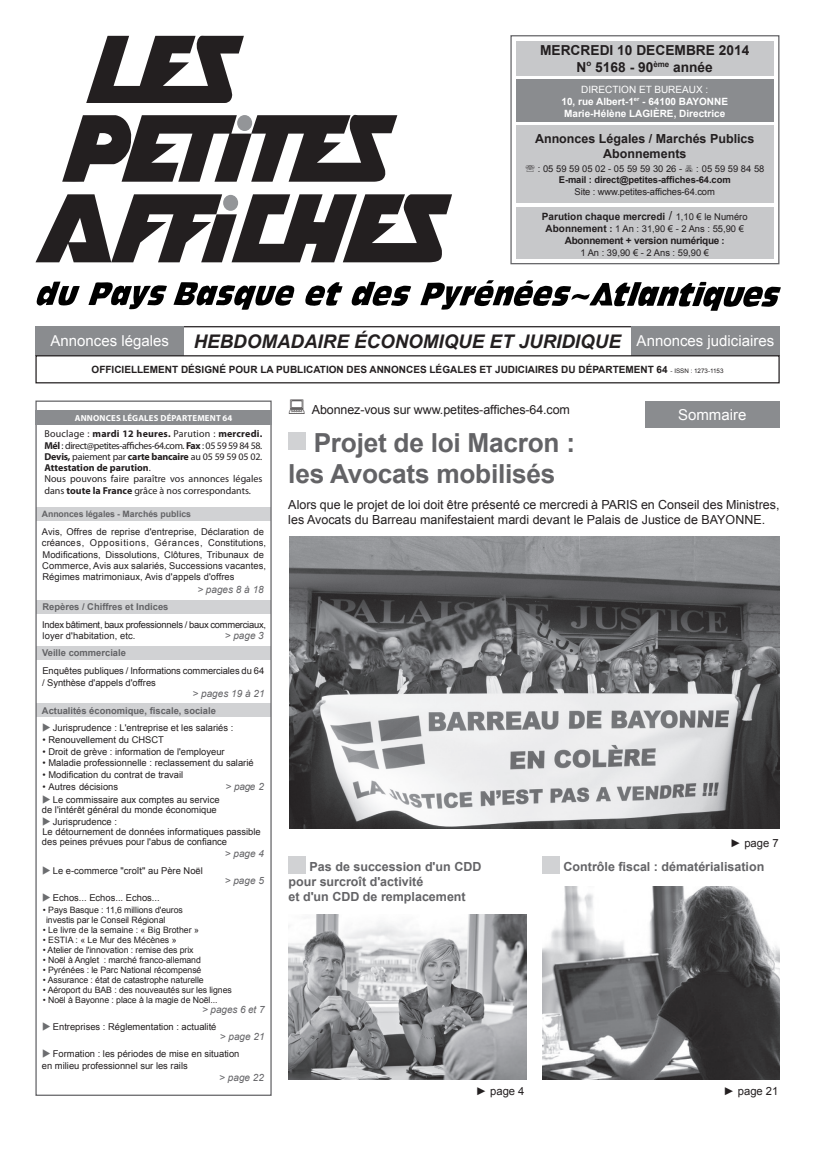
<style>
.page{position:relative;width:815px;height:1152px;background:#fff}
.page>*{position:absolute;margin:0;border:0;box-sizing:border-box;transform-origin:0 0}
.t1{font:700 26.25px/31.2px "Arial";letter-spacing:-.01em;color:#636366}
.t2{font:italic 700 18.75px "Arial";color:#231f20}
.t3{font:15px "Arial";color:#fff}
.t4{font:700 13.75px/16.5px "Arial";color:#231f20;text-align:center}
.t5{font:12.5px/15px "Arial";color:#231f20}
.t6{font:700 12.5px/15px "Arial";color:#636366}
.t7{font:700 12.5px/15px "Arial";color:#231f20;text-align:center}
.t8{font:11.25px "Arial";color:#231f20}
.t9{font:10px/11.4px "Myriad Pro";letter-spacing:-.005em;color:#231f20}
.t10{font:700 10px "Arial";color:#231f20}
.t11{font:700 10px/12px "Arial";color:#fff;text-align:center}
.t12{font:italic 10px "Arial";color:#636366}
.t13{font:700 10px "Arial";letter-spacing:-.025em;color:#231f20}
.t14{font:9.38px/11.2px "Arial";color:#231f20}
.t15{font:700 9.38px "Arial";color:#636366}
.t16{font:9.38px/11.2px "Arial";letter-spacing:-.025em;color:#231f20}
.t17{font:700 9.38px "Arial";letter-spacing:-.01em;color:#231f20}
.t18{font:8.75px/10px "Arial";letter-spacing:-.01em;color:#231f20}
.t19{font:700 8.75px "Arial";letter-spacing:-.01em;color:#636366}
.t20{font:700 8.75px "Myriad Pro";letter-spacing:.02em;color:#fff}
.s1{font-weight:400}
.s2{font-weight:400;font-size:12.5px}
.s3{font-weight:400;font-size:9.38px}
.s4{font-weight:700;font-size:10px}
.s5{font-weight:700}
.s6{font-size:9.38px}
.s7{font-weight:400;font-style:normal;font-size:15px;color:#fff}
.s8{font-weight:400;font-size:6.25px}
.s9{color:#6c6d70}
</style>
<div class="page">
<div style="left:37px;top:703px;width:234px;height:14px;background:#d1d2d4"></div>
<div style="left:36px;top:600px;width:235px;height:13px;background:#d1d2d4"></div>
<div style="left:36px;top:646px;width:235px;height:13px;background:#d1d2d4"></div>
<div style="left:36px;top:507px;width:235px;height:13px;background:#d1d2d4"></div>
<div style="left:35px;top:400px;width:237px;height:695px;border:1px solid #636366"></div>
<div style="left:35px;top:410px;width:237px;height:14px;background:#8a8c8f"></div>
<svg style="left:351px;top:282px;width:60px;height:24px"></svg>
<svg style="left:420px;top:280px;width:360px;height:31px"></svg>
<svg style="left:88px;top:282px;width:79px;height:27px"></svg>
<svg style="left:37px;top:281px;width:43px;height:25px"></svg>
<svg style="left:173px;top:282px;width:170px;height:28px"></svg>
<svg style="left:35px;top:36px;width:417px;height:226px"></svg>
<div style="left:237px;top:115px;width:15px;height:16px;background:#939598;border-radius:50%"></div>
<div style="left:223px;top:195px;width:15px;height:16px;background:#939598;border-radius:50%"></div>
<div style="left:510px;top:35px;width:269px;height:229px;border:1px solid #636366"></div>
<div style="left:516px;top:80px;width:257px;height:42px;background:#8a8c8f"></div>
<div style="left:516px;top:126px;width:257px;height:77px;background:#c7c8ca"></div>
<div style="left:516px;top:41px;width:257px;height:35px;background:#c7c8ca"></div>
<div style="left:516px;top:207px;width:257px;height:52px;background:#c7c8ca"></div>
<hr style="left:170px;top:326px;width:490px;height:1px;background:#231f20">
<div style="left:631px;top:326px;width:149px;height:30px;background:#8a8c8f"></div>
<div style="left:35px;top:326px;width:149px;height:30px;background:#8a8c8f"></div>
<div style="left:35px;top:355px;width:745px;height:28px;border:1px solid #231f20"></div>
<div style="left:288px;top:432px;width:18px;height:18px;background:#d1d2d4"></div>
<div style="left:288px;top:856px;width:18px;height:17px;background:#d1d2d4"></div>
<div style="left:542px;top:856px;width:18px;height:17px;background:#d1d2d4"></div>
<div style="left:645px;top:401px;width:135px;height:26px;background:#8a8c8f"></div>
<img style="left:289px;top:914px;width:238px;height:165px">
<img style="left:289px;top:536px;width:490px;height:292px">
<img style="left:542px;top:886px;width:238px;height:193px">
<h3 class="t4" style="left:540px;top:43px;width:211px">MERCREDI 10 DECEMBRE 2014<br>N<sup>o</sup> 5168 - 90<sup>ème</sup> année</h3>
<p class="t11" style="left:562px;top:83px;width:168px"><span class="s1">DIRECTION ET BUREAUX :<br></span>10, rue Albert-1<sup>er</sup> - 64100 BAYONNE<br>Marie-Hélène LAGIÈRE, Directrice</p>
<h3 class="t7" style="left:535px;top:132px;width:221px">Annonces Légales / Marchés Publics<br>Abonnements</h3>
<p class="t14" style="left:538px;top:163px;width:146px">: 05 59 59 05 02 - 05 59 59 30 26 -</p>
<p class="t14" style="left:696px;top:163px;width:70px">: 05 59 59 84 58</p>
<p class="t17" style="left:559px;top:174px;width:173px">E-mail : direct@petites-affiches-64.com</p>
<p class="t14" style="left:575px;top:186px;width:142px">Site : www.petites-affiches-64.com</p>
<p class="t10" style="left:542px;top:210px;width:207px">Parution chaque mercredi <span class="s2">/</span> <span class="s3">1,10 € le Numéro</span></p>
<p class="t14" style="left:546px;top:223px;width:200px"><span class="s4">Abonnement</span> <span class="s5">:</span> 1 An : 31,90 € - 2 Ans : 55,90 €</p>
<p class="t13" style="left:565px;top:233px;width:161px">Abonnement + version numérique <span class="s6">:</span></p>
<p class="t14" style="left:580px;top:247px;width:130px">1 An : 39,90 € - 2 Ans : 59,90 €</p>
<h3 class="t3" style="left:50px;top:331px;width:120px">Annonces légales</h3>
<h2 class="t2" style="left:194px;top:329px;width:582px">HEBDOMADAIRE ÉCONOMIQUE ET JURIDIQUE <span class="s7">Annonces judiciaires</span></h2>
<p class="t10" style="left:92px;top:363px;width:633px">OFFICIELLEMENT DÉSIGNÉ POUR LA PUBLICATION DES ANNONCES LÉGALES ET JUDICIAIRES DU DÉPARTEMENT 64 <span class="s8">- ISSN : 1273-1153</span></p>
<p class="t20" style="left:75px;top:412px;width:159px">Annonces légales DÉPARTEMENT 64</p>
<p class="t9" style="left:44px;top:428px;width:219px">Bouclage : <span class="s5">mardi 12 heures.</span> Parution : <span class="s5">mercredi.<br>Mél</span> : direct@petites-affiches-64.com. <span class="s5">Fax</span> : 05 59 59 84 58.<br><span class="s5">Devis,</span> paiement par <span class="s5">carte bancaire</span> au 05 59 59 05 02.<br><span class="s5">Attestation de parution</span>.<br>Nous pouvons faire paraître vos annonces légales dans <span class="s5">toute la France</span> grâce à nos correspondants.</p>
<p class="t19" style="left:42px;top:508px;width:151px">Annonces légales - Marchés publics</p>
<p class="t14" style="left:42px;top:526px;width:226px">Avis, Offres de reprise d'entreprise, Déclaration de créances, Oppositions, Gérances, Constitutions, Modifications, Dissolutions, Clôtures, Tribunaux de Commerce, Avis aux salariés, Successions vacantes, Régimes matrimoniaux, Avis d'appels d'offres</p>
<p class="t12" style="left:197px;top:582px;width:68px">&gt; pages 8 à 18</p>
<p class="t15" style="left:42px;top:600px;width:128px">Repères / Chiffres et Indices</p>
<p class="t16" style="left:42px;top:619px;width:225px">Index bâtiment, baux professionnels / baux commerciaux, loyer d'habitation, etc.</p>
<p class="t12" style="left:225px;top:629px;width:41px">&gt; page 3</p>
<p class="t15" style="left:42px;top:646px;width:85px">Veille commerciale</p>
<p class="t14" style="left:42px;top:665px;width:223px">Enquêtes publiques / Informations commerciales du 64 / Synthèse d'appels d'offres</p>
<p class="t12" style="left:193px;top:687px;width:73px">&gt; pages 19 à 21</p>
<p class="t15" style="left:42px;top:704px;width:176px">Actualités économique, fiscale, sociale</p>
<p class="t14" style="left:42px;top:722px;width:193px"><span class="s9">◆</span> Jurisprudence : L'entreprise et les salariés :</p>
<p class="t14" style="left:42px;top:734px;width:123px">• Renouvellement du CHSCT</p>
<p class="t14" style="left:42px;top:745px;width:184px">• Droit de grève : information de l'employeur</p>
<p class="t14" style="left:42px;top:757px;width:213px">• Maladie professionnelle : reclassement du salarié</p>
<p class="t14" style="left:42px;top:769px;width:142px">• Modification du contrat de travail</p>
<p class="t14" style="left:42px;top:781px;width:77px">• Autres décisions</p>
<p class="t12" style="left:225px;top:780px;width:40px">&gt; page 2</p>
<p class="t14" style="left:42px;top:795px;width:179px;line-height:10px"><span class="s9">◆</span> Le commissaire aux comptes au service de l'intérêt général du monde économique</p>
<p class="t14" style="left:42px;top:817px;width:220px;line-height:10px"><span class="s9">◆</span> Jurisprudence :<br>Le détournement de données informatiques passible des peines prévues pour l'abus de confiance</p>
<p class="t12" style="left:225px;top:847px;width:41px">&gt; page 4</p>
<p class="t14" style="left:42px;top:865px;width:162px"><span class="s9">◆</span> Le e-commerce "croît" au Père Noël</p>
<p class="t12" style="left:225px;top:874px;width:41px">&gt; page 5</p>
<p class="t14" style="left:42px;top:892px;width:119px"><span class="s9">◆</span> Echos... Echos... Echos...</p>
<p class="t18" style="left:46px;top:905px;width:138px;text-indent:-3px">• Pays Basque : 11,6 millions d'euros investis par le Conseil Régional</p>
<p class="t18" style="left:43px;top:925px;width:158px">• Le livre de la semaine : « Big Brother »</p>
<p class="t18" style="left:43px;top:935px;width:135px">• ESTIA : « Le Mur des Mécènes »</p>
<p class="t18" style="left:43px;top:945px;width:152px">• Atelier de l'innovation : remise des prix</p>
<p class="t18" style="left:43px;top:955px;width:160px">• Noël à Anglet : marché franco-allemand</p>
<p class="t18" style="left:43px;top:965px;width:160px">• Pyrénées : le Parc National récompensé</p>
<p class="t18" style="left:43px;top:975px;width:162px">• Assurance : état de catastrophe naturelle</p>
<p class="t18" style="left:43px;top:985px;width:191px">• Aéroport du BAB : des nouveautés sur les lignes</p>
<p class="t18" style="left:43px;top:995px;width:176px">• Noël à Bayonne : place à la magie de Noël...</p>
<p class="t12" style="left:202px;top:1003px;width:64px">&gt; pages 6 et 7</p>
<p class="t14" style="left:42px;top:1021px;width:176px"><span class="s9">◆</span> Entreprises : Réglementation : actualité</p>
<p class="t12" style="left:220px;top:1030px;width:46px">&gt; page 21</p>
<p class="t14" style="left:42px;top:1048px;width:199px;line-height:11.8px"><span class="s9">◆</span> Formation : les périodes de mise en situation en milieu professionnel sur les rails</p>
<p class="t12" style="left:219px;top:1070px;width:46px">&gt; page 22</p>
<h3 class="t5" style="left:312px;top:402px;width:260px">Abonnez-vous sur www.petites-affiches-64.com</h3>
<h3 class="t3" style="left:678px;top:404px;width:70px">Sommaire</h3>
<h1 class="t1" style="left:288px;top:428px;width:288px;text-indent:25px">Projet de loi Macron : les Avocats mobilisés</h1>
<h3 class="t5" style="left:288px;top:497px;width:493px">Alors que le projet de loi doit être présenté ce mercredi à PARIS en Conseil des Ministres, les Avocats du Barreau manifestaient mardi devant le Palais de Justice de BAYONNE.</h3>
<p class="t8" style="left:730px;top:835px;width:50px">► page 7</p>
<h3 class="t6" style="left:288px;top:859px;width:194px;text-indent:21px">Pas de succession d'un CDD pour surcroît d'activité<br>et d'un CDD de remplacement</h3>
<h3 class="t6" style="left:564px;top:859px;width:202px">Contrôle fiscal : dématérialisation</h3>
<p class="t8" style="left:476px;top:1083px;width:50px">► page 4</p>
<p class="t8" style="left:724px;top:1083px;width:56px">► page 21</p>
</div>
